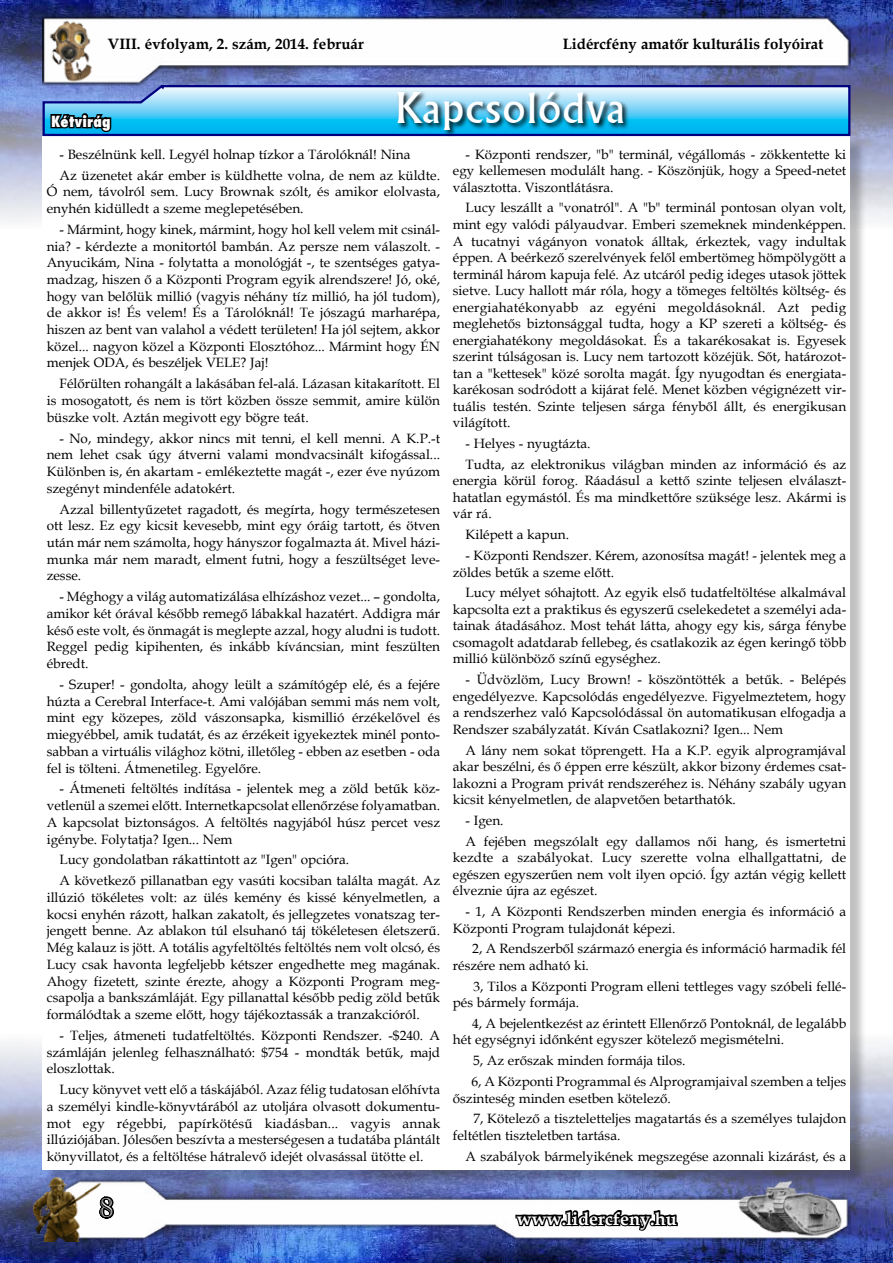
<style>
.page{position:relative;width:893px;height:1263px;background:#fff}
.page>*{position:absolute;margin:0;border:0;box-sizing:border-box;transform-origin:0 0}
.t1{font:40.5px "Albertus CE";letter-spacing:.025em;color:#fff}
.t2{font:27px "Casper Open Face";color:#fff}
.t3{font:700 18px "Book Antiqua";color:#fff}
.t4{font:700 15px "Book Antiqua";color:#000}
.t5{font:800 15px "Fujiyama";color:#fff}
.t6{font:13.5px/16.6px "Book Antiqua";color:#000;text-align:justify}
</style>
<div class="page">
<img style="left:0;top:0;width:893px;height:222px">
<img style="left:0;top:1042px;width:893px;height:221px">
<img style="left:43px;top:15px;width:807px;height:69px">
<img style="left:34px;top:1178px;width:816px;height:64px">
<svg style="left:97px;top:1193px;width:19px;height:33px"></svg>
<svg style="left:514px;top:1205px;width:165px;height:30px"></svg>
<div style="left:44px;top:138px;width:823px;height:1047px;background:#000;opacity:.25"></div>
<div style="left:43px;top:136px;width:807px;height:1033px;background:#fff"></div>
<svg style="left:41px;top:84px;width:811px;height:58px;background:#68b3db"></svg>
<p class="t4" style="left:108px;top:33px;width:258px">VIII. évfolyam, 2. szám, 2014. február</p>
<p class="t4" style="left:563px;top:33px;width:262px">Lidércfény amatőr kulturális folyóirat</p>
<p class="t5" style="left:51px;top:111px;width:61px">Kétvirág</p>
<h1 class="t1" style="left:395px;top:84px;width:232px">Kapcsolódva</h1>
<p class="t6" style="left:60px;top:143px;width:382px;line-height:21px">- Beszélnünk kell. Legyél holnap tízkor a Tárolóknál! Nina<br>Az üzenetet akár ember is küldhette volna, de nem az küldte.</p>
<p class="t6" style="left:47px;top:183px;width:395px">Ó nem, távolról sem. Lucy Brownak szólt, és amikor elolvasta, enyhén kidülledt a szeme meglepetésében.</p>
<p class="t6" style="left:47px;top:221px;width:395px;text-indent:13px">- Mármint, hogy kinek, mármint, hogy hol kell velem mit csinál&shy;nia? - kérdezte a monitortól bambán. Az persze nem válaszolt. - Anyucikám, Nina - folytatta a monológját -, te szentséges gatya&shy;madzag, hiszen ő a Központi Program egyik alrendszere! Jó, oké, hogy van belőlük millió (vagyis néhány tíz millió, ha jól tudom), de akkor is! És velem! És a Tárolóknál! Te jószagú marharépa, hiszen az bent van valahol a védett területen! Ha jól sejtem, akkor közel... nagyon közel a Központi Elosztóhoz... Mármint hogy ÉN menjek ODA, és beszéljek VELE? Jaj!</p>
<p class="t6" style="left:47px;top:375px;width:395px;text-indent:13px">Félőrülten rohangált a lakásában fel-alá. Lázasan kitakarított. El is mosogatott, és nem is tört közben össze semmit, amire külön büszke volt. Aztán megivott egy bögre teát.</p>
<p class="t6" style="left:47px;top:429px;width:395px;text-indent:13px">- No, mindegy, akkor nincs mit tenni, el kell menni. A K.P.-t nem lehet csak úgy átverni valami mondvacsinált kifogással...<br>Különben is, én akartam - emlékeztette magát -, ezer éve nyúzom szegényt mindenféle adatokért.</p>
<p class="t6" style="left:47px;top:500px;width:395px;text-indent:13px">Azzal billentyűzetet ragadott, és megírta, hogy természetesen ott lesz. Ez egy kicsit kevesebb, mint egy óráig tartott, és ötven után már nem számolta, hogy hányszor fogalmazta át. Mivel házi&shy;munka már nem maradt, elment futni, hogy a feszültséget leve&shy;zesse.</p>
<p class="t6" style="left:47px;top:588px;width:395px;text-indent:13px">- Méghogy a világ automatizálása elhízáshoz vezet... – gondolta, amikor két órával később remegő lábakkal hazatért. Addigra már késő este volt, és önmagát is meglepte azzal, hogy aludni is tudott.<br>Reggel pedig kipihenten, és inkább kíváncsian, mint feszülten ébredt.</p>
<p class="t6" style="left:47px;top:676px;width:395px;text-indent:13px">- Szuper! - gondolta, ahogy leült a számítógép elé, és a fejére húzta a Cerebral Interface-t. Ami valójában semmi más nem volt, mint egy közepes, zöld vászonsapka, kismillió érzékelővel és miegyébbel, amik tudatát, és az érzékeit igyekeztek minél ponto&shy;sabban a virtuális világhoz kötni, illetőleg - ebben az esetben - oda fel is tölteni. Átmenetileg. Egyelőre.</p>
<p class="t6" style="left:47px;top:780px;width:395px;text-indent:13px">- Átmeneti feltöltés indítása - jelentek meg a zöld betűk köz&shy;vetlenül a szemei előtt. Internetkapcsolat ellenőrzése folyamatban.<br>A kapcsolat biztonságos. A feltöltés nagyjából húsz percet vesz igénybe. Folytatja? Igen... Nem</p>
<p class="t6" style="left:60px;top:849px;width:382px;line-height:21px">Lucy gondolatban rákattintott az "Igen" opcióra.<br>A következő pillanatban egy vasúti kocsiban találta magát. Az</p>
<p class="t6" style="left:47px;top:889px;width:395px">illúzió tökéletes volt: az ülés kemény és kissé kényelmetlen, a kocsi enyhén rázott, halkan zakatolt, és jellegzetes vonatszag ter&shy;jengett benne. Az ablakon túl elsuhanó táj tökéletesen életszerű.<br>Még kalauz is jött. A totális agyfeltöltés feltöltés nem volt olcsó, és Lucy csak havonta legfeljebb kétszer engedhette meg magának.<br>Ahogy fizetett, szinte érezte, ahogy a Központi Program meg&shy;csapolja a bankszámláját. Egy pillanattal később pedig zöld betűk formálódtak a szeme előtt, hogy tájékoztassák a tranzakcióról.</p>
<p class="t6" style="left:47px;top:1026px;width:395px;text-indent:13px">- Teljes, átmeneti tudatfeltöltés. Központi Rendszer. -$240. A számláján jelenleg felhasználható: $754 - mondták betűk, majd eloszlottak.</p>
<p class="t6" style="left:47px;top:1081px;width:395px;text-indent:13px">Lucy könyvet vett elő a táskájából. Azaz félig tudatosan előhívta a személyi kindle-könyvtárából az utoljára olvasott dokumentu&shy;mot egy régebbi, papírkötésű kiadásban... vagyis annak illúziójában. Jólesően beszívta a mesterségesen a tudatába plántált könyvillatot, és a feltöltése hátralevő idejét olvasással ütötte el.</p>
<p class="t6" style="left:453px;top:145px;width:395px;text-indent:13px">- Központi rendszer, "b" terminál, végállomás - zökkentette ki egy kellemesen modulált hang. - Köszönjük, hogy a Speed-netet választotta. Viszontlátásra.</p>
<p class="t6" style="left:453px;top:199px;width:395px;text-indent:13px">Lucy leszállt a "vonatról". A "b" terminál pontosan olyan volt, mint egy valódi pályaudvar. Emberi szemeknek mindenképpen.<br>A tucatnyi vágányon vonatok álltak, érkeztek, vagy indultak éppen. A beérkező szerelvények felől embertömeg hömpölygött a terminál három kapuja felé. Az utcáról pedig ideges utasok jöttek sietve. Lucy hallott már róla, hogy a tömeges feltöltés költség- és energiahatékonyabb az egyéni megoldásoknál. Azt pedig meglehetős biztonsággal tudta, hogy a KP szereti a költség- és energiahatékony megoldásokat. És a takarékosakat is. Egyesek szerint túlságosan is. Lucy nem tartozott közéjük. Sőt, határozot&shy;tan a "kettesek" közé sorolta magát. Így nyugodtan és energiata&shy;karékosan sodródott a kijárat felé. Menet közben végignézett vir&shy;tuális testén. Szinte teljesen sárga fényből állt, és energikusan világított.</p>
<p class="t6" style="left:466px;top:433px;width:382px;line-height:20.9px">- Helyes - nyugtázta.<br>Tudta, az elektronikus világban minden az információ és az</p>
<p class="t6" style="left:453px;top:472px;width:395px">energia körül forog. Ráadásul a kettő szinte teljesen elválaszt&shy;hatatlan egymástól. És ma mindkettőre szüksége lesz. Akármi is vár rá.</p>
<p class="t6" style="left:466px;top:526px;width:105px">Kilépett a kapun.</p>
<p class="t6" style="left:453px;top:547px;width:395px;text-indent:13px">- Központi Rendszer. Kérem, azonosítsa magát! - jelentek meg a zöldes betűk a szeme előtt.</p>
<p class="t6" style="left:453px;top:584px;width:395px;text-indent:13px">Lucy mélyet sóhajtott. Az egyik első tudatfeltöltése alkalmával kapcsolta ezt a praktikus és egyszerű cselekedetet a személyi ada&shy;tainak átadásához. Most tehát látta, ahogy egy kis, sárga fénybe csomagolt adatdarab fellebeg, és csatlakozik az égen keringő több millió különböző színű egységhez.</p>
<p class="t6" style="left:453px;top:671px;width:395px;text-indent:13px">- Üdvözlöm, Lucy Brown! - köszöntötték a betűk. - Belépés engedélyezve. Kapcsolódás engedélyezve. Figyelmeztetem, hogy a rendszerhez való Kapcsolódással ön automatikusan elfogadja a Rendszer szabályzatát. Kíván Csatlakozni? Igen... Nem</p>
<p class="t6" style="left:453px;top:741px;width:395px;text-indent:13px">A lány nem sokat töprengett. Ha a K.P. egyik alprogramjával akar beszélni, és ő éppen erre készült, akkor bizony érdemes csat&shy;lakozni a Program privát rendszeréhez is. Néhány szabály ugyan kicsit kényelmetlen, de alapvetően betarthatók.</p>
<p class="t6" style="left:466px;top:809px;width:382px;line-height:20.9px">- Igen.<br>A fejében megszólalt egy dallamos női hang, és ismertetni</p>
<p class="t6" style="left:453px;top:849px;width:395px">kezdte a szabályokat. Lucy szerette volna elhallgattatni, de egészen egyszerűen nem volt ilyen opció. Így aztán végig kellett élveznie újra az egészet.</p>
<p class="t6" style="left:453px;top:903px;width:395px;text-indent:13px">- 1, A Központi Rendszerben minden energia és információ a<br>Központi Program tulajdonát képezi.</p>
<p class="t6" style="left:453px;top:940px;width:395px;text-indent:19px">2, A Rendszerből származó energia és információ harmadik fél részére nem adható ki.</p>
<p class="t6" style="left:453px;top:977px;width:395px;text-indent:21px">3, Tilos a Központi Program elleni tettleges vagy szóbeli fellé&shy;pés bármely formája.</p>
<p class="t6" style="left:453px;top:1015px;width:395px;text-indent:19px">4, A bejelentkezést az érintett Ellenőrző Pontoknál, de legalább hét egységnyi időnként egyszer kötelező megismételni.</p>
<p class="t6" style="left:471px;top:1050px;width:376px;line-height:20.9px">5, Az erőszak minden formája tilos.<br>6, A Központi Programmal és Alprogramjaival szemben a teljes</p>
<p class="t6" style="left:473px;top:1087px;width:374px;line-height:20.9px;text-indent:-20px">őszinteség minden esetben kötelező.<br>7, Kötelező a tiszteletteljes magatartás és a személyes tulajdon</p>
<p class="t6" style="left:466px;top:1124px;width:382px;line-height:20.9px;text-indent:-13px">feltétlen tiszteletben tartása.<br>A szabályok bármelyikének megszegése azonnali kizárást, és a</p>
<h2 class="t2" style="left:99px;top:1192px;width:16px">8</h2>
<h3 class="t3" style="left:517px;top:1206px;width:161px">www.lidercfeny.hu</h3>
</div>
